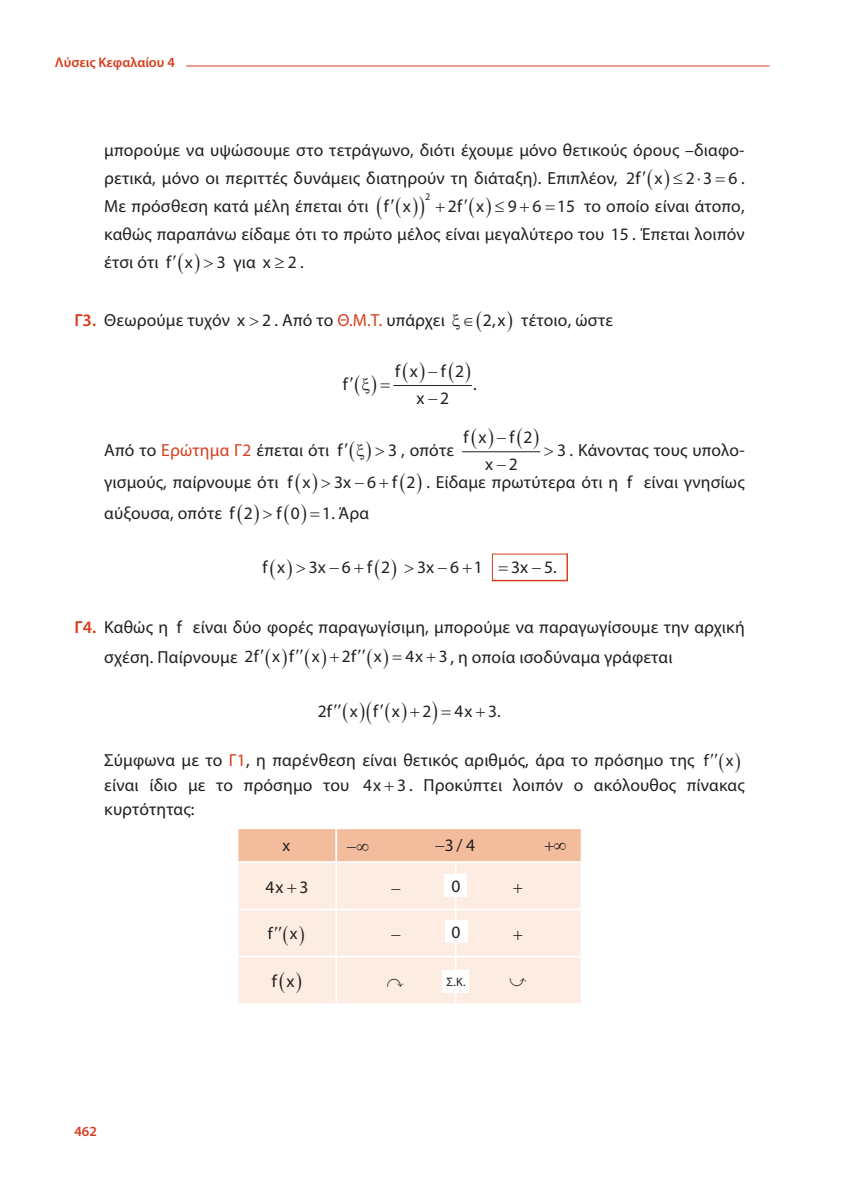
<style>
.page{position:relative;width:844px;height:1191px;background:#fff}
.page>*{position:absolute;margin:0;border:0;box-sizing:border-box;transform-origin:0 0}
.t1{font:17.5px/28px "Myriad Pro";letter-spacing:.01em;color:#231f20}
.t2{font:17.32px "Myriad Pro";letter-spacing:.42em;color:#231f20}
.t3{font:17.15px "Myriad Pro";color:#231f20}
.t4{font:16.8px "Myriad Pro";color:#231f20}
.t5{font:600 14px "Myriad Pro";color:#d73e1e}
.t6{font:12.25px "Myriad Pro";color:#231f20}
.t7{font:10.15px "Myriad Pro";color:#231f20}
.s1{font-weight:600;color:#d73e1e}
.s2{color:#d73e1e}
.s3{font-size:17.15px}
.s4{font-size:16.8px}
</style>
<div class="page">
<hr style="left:186px;top:65px;width:583px;height:1px;background:#d73e1e">
<hr style="left:394px;top:385px;width:77px;height:1px;background:#231f20">
<hr style="left:462px;top:451px;width:77px;height:1px;background:#231f20">
<div style="left:238px;top:863px;width:342px;height:140px;background:#fcece1"></div>
<hr style="left:335px;top:863px;width:2px;height:45px;background:#fff">
<hr style="left:335px;top:910px;width:2px;height:45px;background:#fff">
<hr style="left:335px;top:957px;width:2px;height:46px;background:#fff">
<hr style="left:454px;top:863px;width:2px;height:45px;background:#fff">
<hr style="left:454px;top:910px;width:2px;height:45px;background:#fff">
<hr style="left:454px;top:957px;width:2px;height:46px;background:#fff">
<hr style="left:236px;top:908px;width:100px;height:2px;background:#fff">
<hr style="left:236px;top:955px;width:100px;height:2px;background:#fff">
<hr style="left:336px;top:908px;width:119px;height:2px;background:#fff">
<hr style="left:336px;top:955px;width:119px;height:2px;background:#fff">
<hr style="left:455px;top:908px;width:127px;height:2px;background:#fff">
<hr style="left:455px;top:955px;width:127px;height:2px;background:#fff">
<div style="left:444px;top:874px;width:23px;height:22px;background:#fff"></div>
<div style="left:444px;top:920px;width:23px;height:22px;background:#fff"></div>
<div style="left:442px;top:969px;width:27px;height:23px;background:#fff"></div>
<svg style="left:287px;top:884px;width:9px;height:9px"></svg>
<svg style="left:513px;top:884px;width:9px;height:9px"></svg>
<svg style="left:275px;top:925px;width:13px;height:20px"></svg>
<svg style="left:299px;top:925px;width:5px;height:20px"></svg>
<svg style="left:513px;top:931px;width:9px;height:9px"></svg>
<svg style="left:280px;top:971px;width:4px;height:21px"></svg>
<svg style="left:296px;top:971px;width:5px;height:21px"></svg>
<svg style="left:387px;top:978px;width:16px;height:8px"></svg>
<svg style="left:510px;top:978px;width:16px;height:8px"></svg>
<svg style="left:491px;top:553px;width:77px;height:29px"></svg>
<svg style="left:238px;top:828px;width:343px;height:34px;background:#f3c0a3"></svg>
<svg style="left:544px;top:842px;width:22px;height:9px"></svg>
<p class="t5" style="left:55px;top:53px;width:121px">Λύσεις Κεφαλαίου 4</p>
<p class="t1" style="left:104px;top:136px;width:641px">μπορούμε να υψώσουμε στο τετράγωνο, διότι έχουμε μόνο θετικούς όρους –διαφο&shy;ρετικά, μόνο οι περιττές δυνάμεις διατηρούν τη διάταξη). Επιπλέον, 2f x</p>
<p class="t1" style="left:685px;top:164px;width:60px">2 3 6.</p>
<p class="t7" style="left:425px;top:190px;width:7px">2</p>
<p class="t1" style="left:104px;top:192px;width:266px">Με πρόσθεση κατά μέλη έπεται ότι</p>
<p class="t1" style="left:384px;top:192px;width:29px">f x</p>
<p class="t1" style="left:447px;top:192px;width:38px">2f x</p>
<p class="t1" style="left:494px;top:192px;width:82px">≤9 6 15</p>
<p class="t1" style="left:104px;top:192px;width:641px;text-align:justify;text-indent:480px">το οποίο είναι άτοπο, καθώς παραπάνω είδαμε ότι το πρώτο μέλος είναι μεγαλύτερο του 15 . Έπεται λοιπόν έτσι ότι f x</p>
<p class="t1" style="left:217px;top:248px;width:81px">3 για x 2</p>
<p class="t1" style="left:275px;top:248px;width:30px">≥ .</p>
<p class="t1" style="left:74px;top:305px;width:540px"><span class="s1">Γ3.</span> Θεωρούμε τυχόν x 2 . Από το <span class="s2">Θ.Μ.Τ.</span> υπάρχει ∈ 2,x τέτοιο, ώστε</p>
<p class="t1" style="left:395px;top:357px;width:24px">f x</p>
<p class="t1" style="left:428px;top:357px;width:37px">−f 2</p>
<p class="t1" style="left:342px;top:370px;width:7px">f</p>
<p class="t1" style="left:473px;top:370px;width:5px">.</p>
<p class="t1" style="left:416px;top:383px;width:34px">x 2</p>
<p class="t1" style="left:104px;top:436px;width:240px">Από το <span class="s2">Ερώτημα Γ2</span> έπεται ότι f</p>
<p class="t1" style="left:388px;top:436px;width:68px">3 , οπότε</p>
<p class="t1" style="left:463px;top:423px;width:24px">f x</p>
<p class="t1" style="left:496px;top:423px;width:37px">−f 2</p>
<p class="t1" style="left:557px;top:436px;width:189px">3 . Κάνοντας τους υπολο-</p>
<p class="t1" style="left:485px;top:450px;width:34px">x 2</p>
<p class="t1" style="left:104px;top:467px;width:208px">γισμούς, παίρνουμε ότι f x</p>
<p class="t1" style="left:334px;top:467px;width:83px">3x 6 f2</p>
<p class="t1" style="left:426px;top:467px;width:320px">. Είδαμε πρωτύτερα ότι η f είναι γνησίως</p>
<p class="t1" style="left:104px;top:499px;width:150px">αύξουσα, οπότε f 2</p>
<p class="t1" style="left:276px;top:499px;width:25px">f 0</p>
<p class="t1" style="left:322px;top:499px;width:48px">1. Άρα</p>
<p class="t1" style="left:262px;top:553px;width:24px">f x</p>
<p class="t1" style="left:309px;top:553px;width:83px">3x 6 f2</p>
<p class="t1" style="left:417px;top:553px;width:67px">3x61</p>
<p class="t1" style="left:511px;top:553px;width:47px">3x 5.</p>
<p class="t1" style="left:104px;top:612px;width:641px;line-height:29.8px;text-indent:-30px"><span class="s1">Γ4.</span> Καθώς η f είναι δύο φορές παραγωγίσιμη, μπορούμε να παραγωγίσουμε την αρχική σχέση. Παίρνουμε <span class="s3">2f x f x</span></p>
<p class="t3" style="left:342px;top:646px;width:41px">2f x</p>
<p class="t1" style="left:405px;top:642px;width:268px"><span class="s3">4x 3</span> , η οποία ισοδύναμα γράφεται</p>
<p class="t2" style="left:317px;top:700px;width:84px">2f xfx</p>
<p class="t2" style="left:422px;top:700px;width:10px">2</p>
<p class="t2" style="left:454px;top:700px;width:48px">4x 3.</p>
<p class="t1" style="left:104px;top:748px;width:641px;line-height:24.5px">Σύμφωνα με το <span class="s2">Γ1</span>, η παρένθεση είναι θετικός αριθμός, άρα το πρόσημο της <span class="s4">f x </span>είναι ίδιο με το πρόσημο του 4x 3 . Προκύπτει λοιπόν ο ακόλουθος πίνακας κυρτότητας:</p>
<p class="t4" style="left:282px;top:835px;width:9px">x</p>
<p class="t1" style="left:265px;top:873px;width:44px">4x 3</p>
<p class="t4" style="left:268px;top:923px;width:31px">f x</p>
<p class="t1" style="left:272px;top:966px;width:24px">f x</p>
<p class="t1" style="left:435px;top:831px;width:42px">−3/4</p>
<p class="t1" style="left:451px;top:872px;width:10px">0</p>
<p class="t1" style="left:451px;top:918px;width:10px">0</p>
<p class="t6" style="left:446px;top:974px;width:21px">Σ.Κ.</p>
<p class="t5" style="left:74px;top:1122px;width:24px">462</p>
</div>
